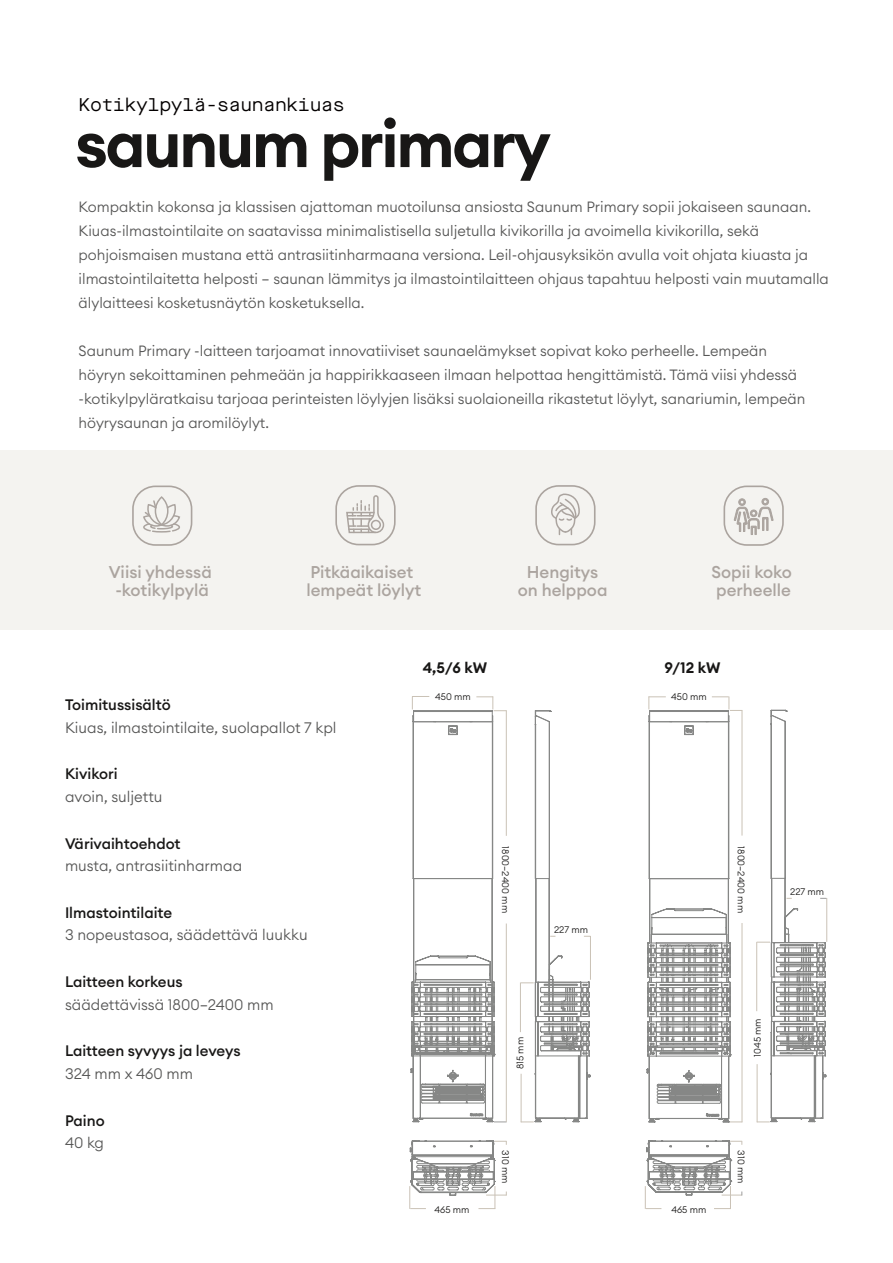
<style>
.page{position:relative;width:893px;height:1263px;background:#fff}
.page>*{position:absolute;margin:0;border:0;box-sizing:border-box;transform-origin:0 0}
.t1{font:600 65.55px "Euclid Circular A";letter-spacing:-.04em;color:#181716}
.t2{font:18.3px "Maison Neue Mono";letter-spacing:-.02em;color:#040000}
.t3{font:500 16.8px/18px "Euclid Circular A";color:#aba49f;text-align:center}
.t4{font:300 15px "Euclid Circular A";color:#565655}
.t5{font:500 15px "Euclid Circular A";color:#181716}
.t6{font:600 15px "Euclid Circular A";color:#181716}
.t7{font:300 14.7px/24px "Euclid Circular A";color:#565655}
.t8{font:300 9.45px "Euclid Circular A";color:#181716}
</style>
<div class="page">
<div style="left:0;top:450px;width:893px;height:180px;background:#f4f3f0"></div>
<svg style="left:132px;top:485px;width:60px;height:61px"></svg>
<svg style="left:723px;top:485px;width:61px;height:61px"></svg>
<svg style="left:335px;top:485px;width:61px;height:60px"></svg>
<svg style="left:535px;top:485px;width:61px;height:60px"></svg>
<hr style="left:590px;top:936px;width:1px;height:44px;background:#cac2b6">
<svg style="left:411px;top:696px;width:179px;height:426px"></svg>
<hr style="left:742px;top:710px;width:1px;height:125px;background:#cac2b6">
<hr style="left:742px;top:923px;width:1px;height:199px;background:#cac2b6">
<hr style="left:756px;top:942px;width:1px;height:69px;background:#cac2b6">
<svg style="left:409px;top:1140px;width:98px;height:69px"></svg>
<svg style="left:645px;top:696px;width:97px;height:513px"></svg>
<hr style="left:826px;top:898px;width:1px;height:44px;background:#cac2b6">
<svg style="left:757px;top:710px;width:69px;height:412px"></svg>
<p class="t2" style="left:79px;top:93px;width:268px">Kotikylpylä-saunankiuas</p>
<h1 class="t1" style="left:75px;top:102px;width:477px">saunum primary</h1>
<p class="t7" style="left:79px;top:195px;width:752px">Kompaktin kokonsa ja klassisen ajattoman muotoilunsa ansiosta Saunum Primary sopii jokaiseen saunaan.<br>Kiuas-ilmastointilaite on saatavissa minimalistisella suljetulla kivikorilla ja avoimella kivikorilla, sekä pohjoismaisen mustana että antrasiitinharmaana versiona. Leil-ohjausyksikön avulla voit ohjata kiuasta ja ilmastointilaitetta helposti – saunan lämmitys ja ilmastointilaitteen ohjaus tapahtuu helposti vain muutamalla älylaitteesi kosketusnäytön kosketuksella.</p>
<p class="t7" style="left:79px;top:339px;width:728px">Saunum Primary -laitteen tarjoamat innovatiiviset saunaelämykset sopivat koko perheelle. Lempeän höyryn sekoittaminen pehmeään ja happirikkaaseen ilmaan helpottaa hengittämistä. Tämä viisi yhdessä -kotikylpyläratkaisu tarjoaa perinteisten löylyjen lisäksi suolaioneilla rikastetut löylyt, sanariumin, lempeän höyrysaunan ja aromilöylyt.</p>
<p class="t3" style="left:109px;top:563px;width:105px">Viisi yhdessä -kotikylpylä</p>
<p class="t3" style="left:711px;top:563px;width:82px;text-align:left">Sopii koko perheelle</p>
<p class="t3" style="left:306px;top:563px;width:116px;text-align:left">Pitkäaikaiset lempeät löylyt</p>
<p class="t3" style="left:518px;top:563px;width:91px">Hengitys on helppoa</p>
<p class="t5" style="left:65px;top:695px;width:107px">Toimitussisältö</p>
<p class="t4" style="left:65px;top:718px;width:273px">Kiuas, ilmastointilaite, suolapallot 7 kpl</p>
<p class="t5" style="left:65px;top:764px;width:54px">Kivikori</p>
<p class="t4" style="left:65px;top:787px;width:99px">avoin, suljettu</p>
<p class="t5" style="left:65px;top:833px;width:117px">Värivaihtoehdot</p>
<p class="t4" style="left:65px;top:856px;width:179px">musta, antrasiitinharmaa</p>
<p class="t5" style="left:65px;top:903px;width:109px">Ilmastointilaite</p>
<p class="t4" style="left:65px;top:925px;width:244px">3 nopeustasoa, säädettävä luukku</p>
<p class="t5" style="left:65px;top:972px;width:119px">Laitteen korkeus</p>
<p class="t4" style="left:65px;top:994px;width:210px">säädettävissä 1800–2400 mm</p>
<p class="t5" style="left:65px;top:1041px;width:177px">Laitteen syvyys ja leveys</p>
<p class="t4" style="left:65px;top:1064px;width:130px">324 mm x 460 mm</p>
<p class="t5" style="left:65px;top:1110px;width:41px">Paino</p>
<p class="t4" style="left:65px;top:1133px;width:41px">40 kg</p>
<p class="t6" style="left:423px;top:657px;width:66px">4,5/6 kW</p>
<p class="t6" style="left:664px;top:657px;width:58px">9/12 kW</p>
<p class="t8" style="left:435px;top:690px;width:37px">450 mm</p>
<p class="t8" style="left:671px;top:690px;width:37px">450 mm</p>
<p class="t8" style="left:512px;top:846px;width:68px;rotate:90deg">1800–2400 mm</p>
<p class="t8" style="left:554px;top:924px;width:35px">227 mm</p>
<p class="t8" style="left:434px;top:1203px;width:37px">465 mm</p>
<p class="t8" style="left:514px;top:1069px;width:34px;rotate:-90deg">815 mm</p>
<p class="t8" style="left:512px;top:1150px;width:35px;rotate:90deg">310 mm</p>
<p class="t8" style="left:747px;top:846px;width:68px;rotate:90deg">1800–2400 mm</p>
<p class="t8" style="left:790px;top:886px;width:35px">227 mm</p>
<p class="t8" style="left:751px;top:1057px;width:40px;rotate:-90deg">1045 mm</p>
<p class="t8" style="left:671px;top:1203px;width:37px">465 mm</p>
<p class="t8" style="left:747px;top:1150px;width:35px;rotate:90deg">310 mm</p>
</div>
